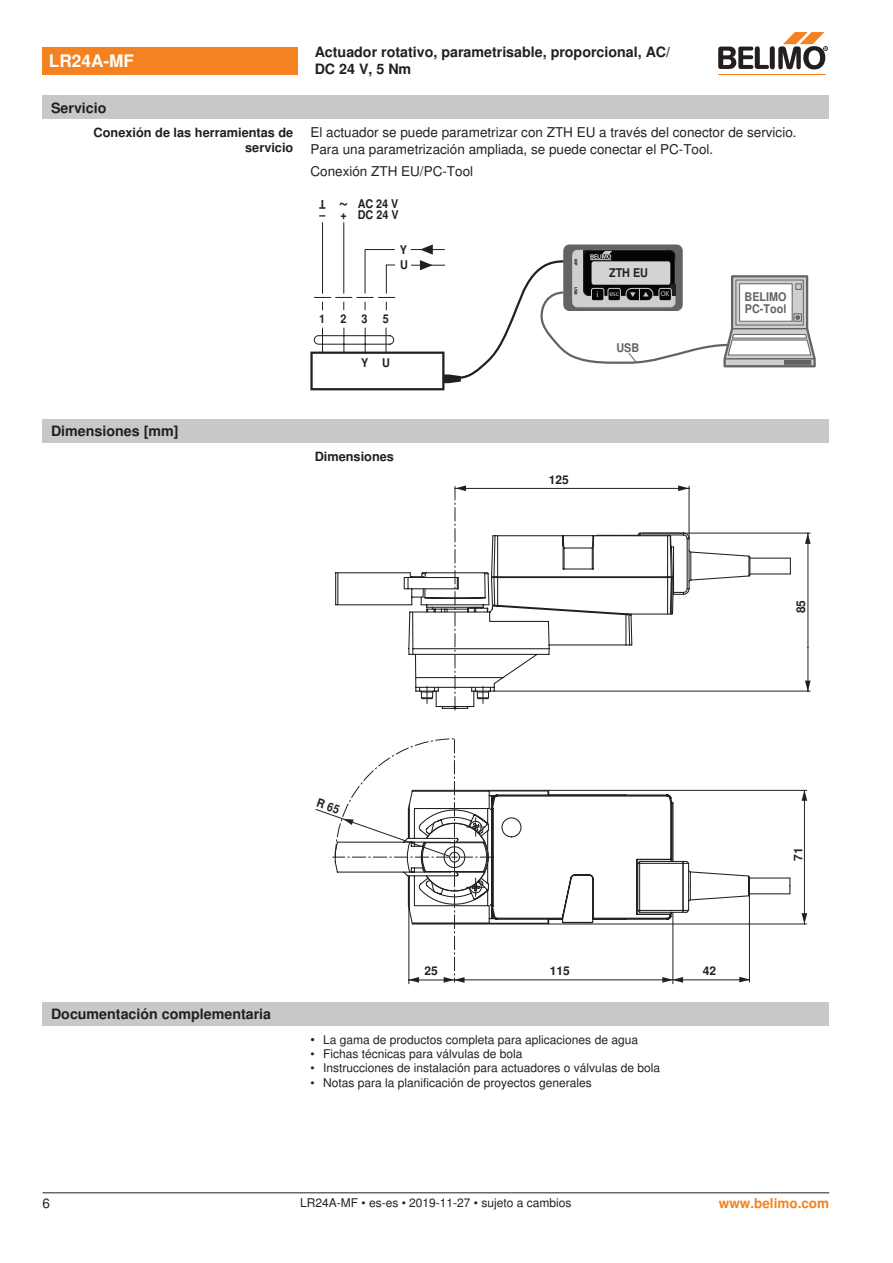
<style>
.page{position:relative;width:893px;height:1263px;background:#fff}
.page>*{position:absolute;margin:0;border:0;box-sizing:border-box;transform-origin:0 0}
.t1{font:700 18px "Nimbus Sans BEL";color:#231f20;scale:.9 1}
.t2{font:700 17.25px "Nimbus Sans BEL";color:#fff}
.t3{font:700 14.25px/17.1px "Nimbus Sans BEL";color:#231f20}
.t4{font:13.5px "Nimbus Sans BEL";color:#231f20}
.Rechtsbündig_Footer{font:700 13.5px "Nimbus Sans BEL";color:#f58220}
.Rechtsbündig{font:700 12.75px/15.3px "Nimbus Sans BEL";color:#231f20;text-align:right}
.Bulletpoints{font:12px "Nimbus Sans BEL";color:#231f20}
.Footer_EU_center{font:12px "Nimbus Sans BEL";color:#231f20}
.t5{font:700 12px/15.8px "Nimbus Sans BEL";color:#231f20;scale:.9 1}
.t6{font:700 12px/12px "Nimbus Sans BEL";color:#636366;scale:.9 1}
.t7{font:700 12px "Nimbus Sans BEL";color:#231f20}
.t8{font:7.5px "Calibri";color:#cecfd1}
.t9{font:700 4.5px "Calibri";color:#050504}
.s1{font-size:9px}
.s2{font-size:12.75px}
</style>
<div class="page">
<div style="left:310px;top:352px;width:134px;height:38px;border:2px solid #231f20"></div>
<hr style="left:322px;top:222px;width:1px;height:72px;background:#231f20">
<hr style="left:343px;top:222px;width:1px;height:72px;background:#231f20">
<svg style="left:313px;top:327px;width:81px;height:27px"></svg>
<hr style="left:365px;top:249px;width:30px;height:1px;background:#231f20">
<hr style="left:411px;top:249px;width:34px;height:1px;background:#231f20">
<hr style="left:411px;top:265px;width:34px;height:1px;background:#231f20">
<svg style="left:420px;top:244px;width:13px;height:26px"></svg>
<hr style="left:365px;top:249px;width:1px;height:45px;background:#231f20">
<svg style="left:314px;top:265px;width:81px;height:45px"></svg>
<div style="left:564px;top:245px;width:118px;height:65px;background:#636366;border-radius:6px"></div>
<div style="left:563px;top:245px;width:120px;height:66px;border:1px solid #636366;border-radius:6px"></div>
<div style="left:583px;top:250px;width:8px;height:8px;background:#231f20"></div>
<div style="left:583px;top:250px;width:92px;height:46px;border:1px solid #231f20;border-radius:5px"></div>
<div style="left:43px;top:419px;width:786px;height:24px;background:#c7c8ca"></div>
<svg style="left:496px;top:789px;width:295px;height:137px"></svg>
<svg style="left:496px;top:790px;width:255px;height:135px"></svg>
<hr style="left:549px;top:790px;width:258px;height:1px;background:#231f20">
<hr style="left:549px;top:924px;width:258px;height:1px;background:#231f20">
<hr style="left:804px;top:790px;width:1px;height:134px;background:#231f20">
<hr style="left:749px;top:886px;width:1px;height:96px;background:#231f20">
<hr style="left:454px;top:979px;width:295px;height:1px;background:#231f20">
<svg style="left:561px;top:859px;width:230px;height:64px"></svg>
<hr style="left:642px;top:533px;width:168px;height:1px;background:#231f20">
<hr style="left:808px;top:533px;width:1px;height:114px;background:#231f20">
<hr style="left:494px;top:691px;width:316px;height:1px;background:#231f20">
<hr style="left:808px;top:647px;width:1px;height:44px;background:#231f20">
<hr style="left:409px;top:903px;width:1px;height:81px;background:#231f20">
<svg style="left:337px;top:485px;width:454px;height:225px"></svg>
<svg style="left:805px;top:681px;width:6px;height:10px"></svg>
<svg style="left:805px;top:533px;width:6px;height:11px"></svg>
<svg style="left:802px;top:913px;width:5px;height:11px"></svg>
<svg style="left:802px;top:790px;width:5px;height:11px"></svg>
<svg style="left:739px;top:977px;width:11px;height:5px"></svg>
<hr style="left:673px;top:912px;width:1px;height:72px;background:#231f20">
<svg style="left:662px;top:977px;width:21px;height:6px"></svg>
<div style="left:43px;top:1002px;width:786px;height:23px;background:#c7c8ca"></div>
<div style="left:43px;top:47px;width:255px;height:27px;background:#f58220"></div>
<hr style="left:718px;top:74px;width:107px;height:1px;background:#f58220">
<svg style="left:718px;top:32px;width:110px;height:38px"></svg>
<div style="left:43px;top:96px;width:786px;height:23px;background:#c7c8ca"></div>
<hr style="left:43px;top:1192px;width:786px;height:1px;background:#231f20">
<svg style="left:442px;top:251px;width:374px;height:133px"></svg>
<svg style="left:315px;top:738px;width:181px;height:245px"></svg>
<p class="t2" style="left:49px;top:51px;width:87px">LR24A-MF</p>
<p class="t3" style="left:315px;top:44px;width:357px">Actuador rotativo, parametrisable, proporcional, AC/<br>DC 24 V, 5 Nm</p>
<p class="t3" style="left:51px;top:100px;width:57px">Servicio</p>
<p class="Rechtsbündig" style="left:94px;top:125px;width:201px">Conexión de las herramientas de servicio</p>
<p class="t4" style="left:310px;top:125px;width:488px">El actuador se puede parametrizar con ZTH EU a través del conector de servicio.</p>
<p class="t4" style="left:310px;top:141px;width:404px">Para una parametrización ampliada, se puede conectar el PC-Tool.</p>
<p class="t4" style="left:310px;top:163px;width:164px">Conexión ZTH EU/PC-Tool</p>
<p class="t3" style="left:51px;top:423px;width:129px">Dimensiones [mm]</p>
<p class="t5" style="left:358px;top:197px;width:46px">AC 24 V</p>
<p class="t5" style="left:319px;top:208px;width:89px">– + DC 24 V</p>
<p class="t5" style="left:326px;top:211px;width:9px;rotate:-180deg">T</p>
<p class="t1" style="left:348px;top:218px;width:12px;rotate:-180deg">~</p>
<p class="t5" style="left:400px;top:243px;width:10px">Y<br>U</p>
<p class="t5" style="left:319px;top:312px;width:8px">1</p>
<p class="t5" style="left:341px;top:312px;width:31px">2 3</p>
<p class="t5" style="left:383px;top:312px;width:8px">5</p>
<p class="t5" style="left:361px;top:356px;width:33px">Y U</p>
<p class="Rechtsbündig" style="left:315px;top:449px;width:81px">Dimensiones</p>
<p class="t9" style="left:579px;top:259px;width:8px;rotate:90deg">MP</p>
<p class="t9" style="left:579px;top:287px;width:9px;rotate:90deg">USB</p>
<p class="t8" style="left:597px;top:289px;width:24px"><span class="s1">i</span> esc</p>
<p class="t8" style="left:661px;top:289px;width:10px">OK</p>
<p class="t5" style="left:609px;top:266px;width:45px">ZTH EU</p>
<p class="t6" style="left:616px;top:343px;width:27px">USB</p>
<p class="t7" style="left:549px;top:472px;width:22px">125</p>
<p class="t6" style="left:745px;top:292px;width:48px">BELIMO<br>PC-Tool</p>
<p class="t7" style="left:793px;top:613px;width:15px;rotate:-90deg">85</p>
<p class="t3" style="left:51px;top:1006px;width:222px">Documentación complementaria</p>
<p class="t7" style="left:425px;top:963px;width:15px">25</p>
<p class="t7" style="left:550px;top:963px;width:22px">115</p>
<p class="Bulletpoints" style="left:310px;top:1032px;width:329px"><span class="s2">•</span> La gama de productos completa para aplicaciones de agua</p>
<p class="Bulletpoints" style="left:310px;top:1046px;width:214px">• Fichas técnicas para válvulas de bola</p>
<p class="Bulletpoints" style="left:310px;top:1061px;width:351px">• Instrucciones de instalación para actuadores o válvulas de bola</p>
<p class="Bulletpoints" style="left:310px;top:1075px;width:283px">• Notas para la planificación de proyectos generales</p>
<p class="t7" style="left:703px;top:963px;width:15px">42</p>
<p class="t7" style="left:790px;top:861px;width:15px;rotate:-90deg">71</p>
<p class="t4" style="left:43px;top:1195px;width:9px">6</p>
<p class="Footer_EU_center" style="left:300px;top:1196px;width:273px">LR24A-MF • es-es • 2019-11-27 • sujeto a cambios</p>
<p class="Rechtsbündig_Footer" style="left:719px;top:1195px;width:112px">www.belimo.com</p>
</div>
